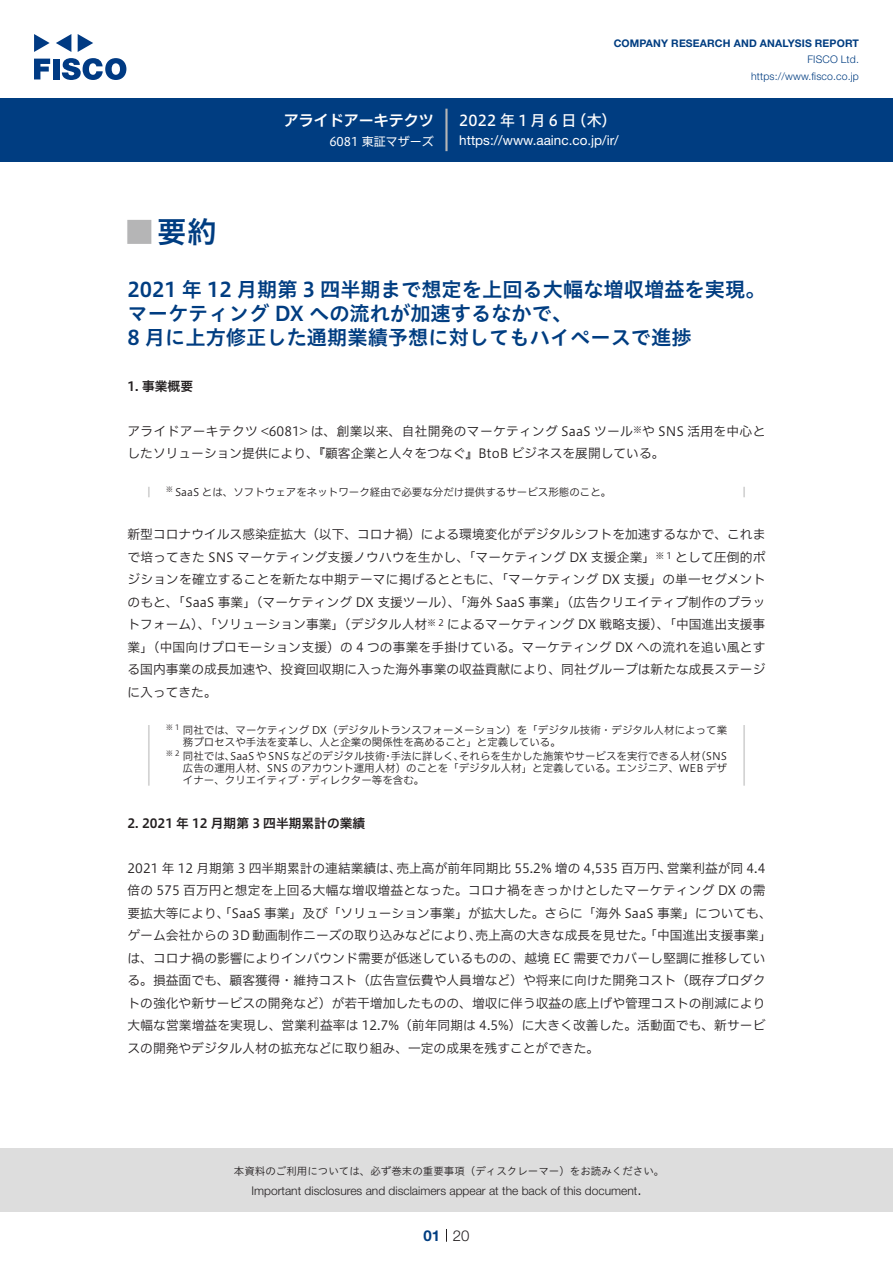
<style>
.page{position:relative;width:893px;height:1263px;background:#fff}
.page>*{position:absolute;margin:0;border:0;box-sizing:border-box;transform-origin:0 0}
.t1{font:30px "Hiragino UD Sans Std N W6";color:#003d81}
.t2{font:24px "Hiragino UD Sans Std W6";color:#b5b5b6}
.t3{font:20.25px/24px "Hiragino UD Sans Std W6";color:#003d81}
.t4{font:15px "Hiragino UD Sans F Std N W5";letter-spacing:.21em;color:#fff}
.t5{font:15px "Hiragino UD Sans F Std N W6";color:#fff}
.t6{font:300 15px "Helvetica Neue LT Std";color:#231f20}
.t7{font:700 15px "Helvetica Neue LT Std";color:#003d81}
.t8{font:13.5px "Helvetica Neue LT Std";color:#fff}
.t9{font:12.75px/22.5px "Hiragino UD Sans F Std N W3";color:#231f20}
.t10{font:12.75px "Hiragino UD Sans F Std N W6";color:#231f20}
.t11{font:12.75px "Hiragino UD Sans F Std N W3";letter-spacing:.025em;color:#231f20}
.t12{font:300 12px "Helvetica Neue LT Std";color:#231f20}
.t13{font:12px "Hiragino UD Sans F Std N W4";color:#fff}
.t14{font:10.5px/12px "Hiragino UD Sans F Std N W3";color:#231f20}
.t15{font:10.5px "Hiragino UD Sans Std W3";color:#231f20}
.t16{font:700 10.5px "Helvetica Neue LT Std";letter-spacing:.015em;color:#003d81}
.t17{font:300 10.5px/16.5px "Helvetica Neue LT Std";letter-spacing:.015em;color:#003d81;text-align:right}
.t18{font:8.85px "Hiragino UD Sans F Std N W3";color:#231f20}
.t19{font:7.35px "Hiragino UD Sans F Std N W3";color:#231f20}
</style>
<div class="page">
<div style="left:0;top:1148px;width:893px;height:64px;background:#ddd"></div>
<svg style="left:34px;top:59px;width:16px;height:20px"></svg>
<div style="left:53px;top:59px;width:6px;height:20px;background:#003a83"></div>
<svg style="left:62px;top:58px;width:64px;height:22px"></svg>
<svg style="left:34px;top:34px;width:16px;height:18px"></svg>
<svg style="left:78px;top:34px;width:15px;height:18px"></svg>
<svg style="left:56px;top:34px;width:15px;height:18px"></svg>
<div style="left:0;top:98px;width:893px;height:64px;background:#003d81"></div>
<hr style="left:445px;top:109px;width:3px;height:42px;background:#b5b5b6">
<svg style="left:446px;top:1229px;width:1px;height:13px"></svg>
<svg style="left:148px;top:487px;width:2px;height:10px"></svg>
<svg style="left:743px;top:487px;width:2px;height:10px"></svg>
<hr style="left:148px;top:725px;width:2px;height:61px;background:#d3d3d3">
<hr style="left:743px;top:725px;width:2px;height:61px;background:#d3d3d3">
<p class="t5" style="left:284px;top:109px;width:152px">アライドアーキテクツ</p>
<p class="t13" style="left:329px;top:132px;width:106px">6081 東証マザーズ</p>
<p class="t16" style="left:614px;top:37px;width:247px">COMPANY RESEARCH AND ANALYSIS REPORT</p>
<p class="t17" style="left:751px;top:51px;width:109px">FISCO Ltd. https://www.fisco.co j p.</p>
<p class="t4" style="left:459px;top:109px;width:119px">2022年1月6日</p>
<p class="t4" style="left:572px;top:109px;width:46px">（木(</p>
<p class="t8" style="left:459px;top:132px;width:161px">https://www.aainc. c o j p. /i r/</p>
<h1 class="t1" style="left:157px;top:209px;width:61px">要約</h1>
<h2 class="t2" style="left:128px;top:213px;width:25px">█</h2>
<h3 class="t3" style="left:128px;top:276px;width:639px">2021 年 12 月期第 3 四半期まで想定を上回る大幅な増収増益を実現。マーケティング DX への流れが加速するなかで、<br>8 月に上方修正した通期業績予想に対してもハイペースで進捗</h3>
<p class="t10" style="left:128px;top:376px;width:67px">1. 事業概要</p>
<p class="t11" style="left:642px;top:422px;width:125px">や SNS 活用を中心と</p>
<p class="t9" style="left:128px;top:419px;width:538px">アライドアーキテクツ &lt;6081&gt; は、創業以来、自社開発のマーケティング SaaS ツール<br>したソリューション提供により、『顧客企業と人々をつなぐ』BtoB ビジネスを展開している。</p>
<p class="t14" style="left:175px;top:485px;width:438px">SaaS とは、ソフトウェアをネットワーク経由で必要な分だけ提供するサービス形態のこと。</p>
<p class="t18" style="left:633px;top:423px;width:10px">※</p>
<p class="t19" style="left:166px;top:483px;width:9px">※</p>
<p class="t9" style="left:128px;top:522px;width:639px;text-align:right">新型コロナウイルス感染症拡大（以下、コロナ禍）による環境変化がデジタルシフトを加速するなかで、これまとして圧倒的ポ</p>
<p class="t9" style="left:128px;top:545px;width:538px">で培ってきた SNS マーケティング支援ノウハウを生かし、「マーケティング DX 支援企業」<sup>※</sup></p>
<p class="t9" style="left:128px;top:567px;width:639px">ジションを確立することを新たな中期テーマに掲げるとともに、「マーケティング DX 支援」の単一セグメント</p>
<p class="t9" style="left:128px;top:590px;width:639px">のもと、「SaaS 事業」（マーケティング DX 支援ツール）、「海外 SaaS 事業」（広告クリエイティブ制作のプラッ</p>
<p class="t9" style="left:447px;top:612px;width:320px">によるマーケティング DX 戦略支援）、「中国進出支援事</p>
<p class="t18" style="left:667px;top:549px;width:7px">1</p>
<p class="t9" style="left:128px;top:612px;width:639px">トフォーム）、「ソリューション事業」（デジタル人材<br>業」（中国向けプロモーション支援）の 4 つの事業を手掛けている。マーケティング DX への流れを追い風とする国内事業の成長加速や、投資回収期に入った海外事業の収益貢献により、同社グループは新たな成長ステージに入ってきた。</p>
<p class="t14" style="left:183px;top:724px;width:546px">同社では、マーケティング DX（デジタルトランスフォーメーション）を「デジタル技術・デジタル人材によって業</p>
<p class="t18" style="left:427px;top:616px;width:18px">※2</p>
<p class="t19" style="left:166px;top:722px;width:15px">※1</p>
<p class="t14" style="left:183px;top:736px;width:379px">務プロセスや手法を変革し、人と企業の関係性を高めること」と定義している。</p>
<p class="t14" style="left:183px;top:762px;width:546px">広告の運用人材、SNS のアカウント運用人材）のことを「デジタル人材」と定義している。エンジニア、WEB デザイナー、クリエイティブ・ディレクター等を含む。</p>
<p class="t10" style="left:128px;top:813px;width:239px">2. 2021 年 12 月期第 3 四半期累計の業績</p>
<p class="t9" style="left:667px;top:856px;width:100px">営業利益が同 4.4</p>
<p class="t19" style="left:166px;top:748px;width:15px">※2</p>
<p class="t14" style="left:459px;top:750px;width:243px">それらを生かした施策やサービスを実行できる人材</p>
<p class="t14" style="left:230px;top:750px;width:157px">SaaSや SNS などのデジタル技術</p>
<p class="t14" style="left:695px;top:750px;width:33px">（SNS</p>
<p class="t14" style="left:183px;top:750px;width:54px">同社では、</p>
<p class="t14" style="left:391px;top:750px;width:75px">手法に詳しく、</p>
<p class="t14" style="left:383px;top:750px;width:12px">・</p>
<p class="t9" style="left:396px;top:856px;width:277px">売上高が前年同期比 55.2% 増の 4,535 百万円、</p>
<p class="t9" style="left:128px;top:856px;width:276px">2021 年 12 月期第 3 四半期累計の連結業績は、</p>
<p class="t9" style="left:128px;top:878px;width:639px">倍の 575 百万円と想定を上回る大幅な増収増益となった。コロナ禍をきっかけとしたマーケティング DX の需</p>
<p class="t9" style="left:128px;top:901px;width:646px">要拡大等により、「SaaS 事業」及び「ソリューション事業」が拡大した。さらに「海外 SaaS 事業」についても、</p>
<p class="t9" style="left:475px;top:923px;width:298px">売上高の大きな成長を見せた。「中国進出支援事業「</p>
<p class="t9" style="left:128px;top:923px;width:639px">ゲーム会社からの 3D 動画制作ニーズの取り込みなどにより、<br>は、コロナ禍の影響によりインバウンド需要が低迷しているものの、越境 EC 需要でカバーし堅調に推移している。損益面でも、顧客獲得・維持コスト（広告宣伝費や人員増など）や将来に向けた開発コスト（既存プロダクトの強化や新サービスの開発など）が若干増加したものの、増収に伴う収益の底上げや管理コストの削減により大幅な営業増益を実現し、営業利益率は 12.7%（前年同期は 4.5%）に大きく改善した。活動面でも、新サービスの開発やデジタル人材の拡充などに取り組み、一定の成果を残すことができた。</p>
<p class="t15" style="left:234px;top:1163px;width:432px">本資料のご利用については、必ず巻末の重要事項（ディスクレーマー）をお読みください。</p>
<p class="t6" style="left:637px;top:1180px;width:6px">.</p>
<p class="t12" style="left:251px;top:1183px;width:387px">Important disclosures and disclaimers appear at the back of this document</p>
<p class="t7" style="left:423px;top:1226px;width:18px">01</p>
<p class="t6" style="left:453px;top:1226px;width:18px">20</p>
</div>
